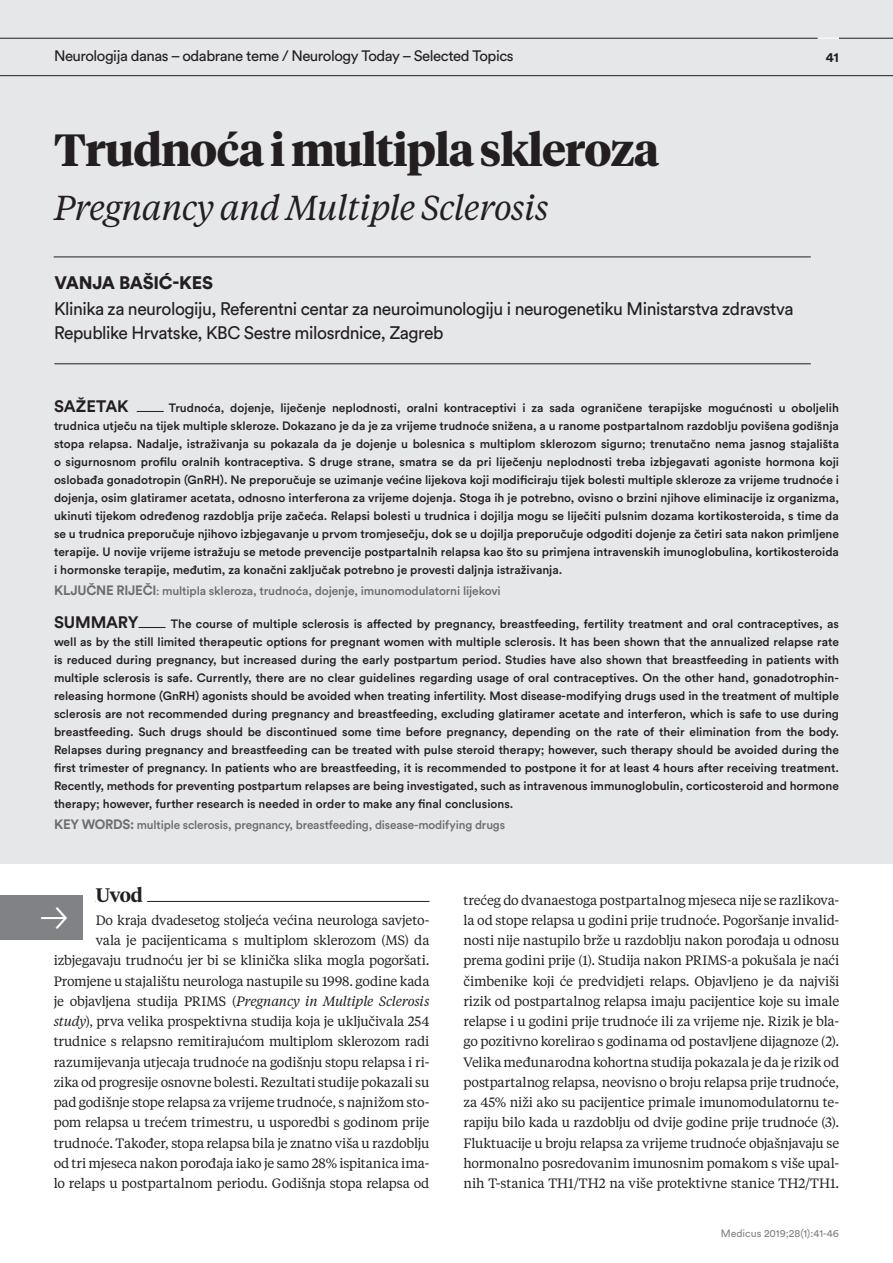
<style>
.page{position:relative;width:893px;height:1263px;background:#fff}
.page>*{position:absolute;margin:0;border:0;box-sizing:border-box;transform-origin:0 0}
.t1{font:700 45px "Tiempos Headline";letter-spacing:-.02em;color:#231f20}
.t2{font:italic 34.5px "Tiempos Headline";letter-spacing:-.02em;color:#231f20}
.t3{font:600 19.5px "Tiempos Headline";color:#231f20}
.t4{font:18px/24px "Circular Pro";letter-spacing:-.025em;color:#231f20}
.t5{font:900 18px "Circular Pro";letter-spacing:-.01em;color:#231f20}
.t6{font:700 16.5px "Circular Pro";letter-spacing:-.01em;color:#231f20}
.t7{font:15px "Circular Pro";letter-spacing:-.03em;color:#231f20}
.t8{font:13.5px/20.2px "Tiempos Headline";letter-spacing:-.015em;color:#231f20;text-align:right}
.t9{font:700 13.5px "Circular Pro";color:#231f20}
.t10{font:500 12px/18px "Circular Pro";color:#231f20;text-align:justify}
.t11{font:500 12px "Circular Pro";letter-spacing:-.01em;color:#6c6d70}
.t12{font:10.5px "Circular Pro";color:#808285}
.s1{font-weight:700;font-size:13.5px}
.s2{font-family:"Tiempos Headline";font-weight:400}
.s3{font-style:italic}
</style>
<div class="page">
<div style="left:0;top:0;width:893px;height:864px;background:#e6e7e9"></div>
<hr style="left:96px;top:901px;width:333px;height:1px;background:#231f20">
<hr style="left:96px;top:900px;width:51px;height:3px;background:#fff">
<div style="left:0;top:896px;width:83px;height:44px;background:#808285"></div>
<hr style="left:0;top:75px;width:893px;height:1px;background:#231f20">
<hr style="left:0;top:38px;width:818px;height:1px;background:#231f20">
<hr style="left:839px;top:38px;width:54px;height:1px;background:#231f20">
<svg style="left:819px;top:38px;width:20px;height:1px"></svg>
<hr style="left:54px;top:257px;width:757px;height:1px;background:#231f20">
<hr style="left:54px;top:363px;width:757px;height:1px;background:#231f20">
<svg style="left:137px;top:411px;width:27px;height:1px"></svg>
<svg style="left:139px;top:627px;width:27px;height:1px"></svg>
<p class="t7" style="left:54px;top:46px;width:461px">Neurologija danas – odabrane teme / Neurology Today – Selected Topics</p>
<h1 class="t1" style="left:54px;top:119px;width:606px">Trudnoća i multipla skleroza</h1>
<h2 class="t2" style="left:54px;top:185px;width:497px">Pregnancy and Multiple Sclerosis</h2>
<h3 class="t5" style="left:54px;top:270px;width:160px">VANJA BAŠIĆ-KES</h3>
<h3 class="t4" style="left:54px;top:296px;width:741px">Klinika za neurologiju, Referentni centar za neuroimunologiju i neurogenetiku Ministarstva zdravstva<br>Republike Hrvatske, KBC Sestre milosrdnice, Zagreb</h3>
<p class="t9" style="left:826px;top:47px;width:15px">41</p>
<h3 class="t6" style="left:54px;top:394px;width:76px">SAŽETAK</h3>
<p class="t10" style="left:54px;top:398px;width:786px;text-indent:115px">Trudnoća, dojenje, liječenje neplodnosti, oralni kontraceptivi i za sada ograničene terapijske mogućnosti u oboljelih trudnica utječu na tijek multiple skleroze. Dokazano je da je za vrijeme trudnoće snižena, a u ranome postpartalnom razdoblju povišena godišnja stopa relapsa. Nadalje, istraživanja su pokazala da je dojenje u bolesnica s multiplom sklerozom sigurno; trenutačno nema jasnog stajališta o sigurnosnom profilu oralnih kontraceptiva. S druge strane, smatra se da pri liječenju neplodnosti treba izbjegavati agoniste hormona koji oslobađa gonadotropin (GnRH). Ne preporučuje se uzimanje većine lijekova koji modificiraju tijek bolesti multiple skleroze za vrijeme trudnoće i dojenja, osim glatiramer acetata, odnosno interferona za vrijeme dojenja. Stoga ih je potrebno, ovisno o brzini njihove eliminacije iz organizma, ukinuti tijekom određenog razdoblja prije začeća. Relapsi bolesti u trudnica i dojilja mogu se liječiti pulsnim dozama kortikosteroida, s time da se u trudnica preporučuje njihovo izbjegavanje u prvom tromjesečju, dok se u dojilja preporučuje odgoditi dojenje za četiri sata nakon primljene terapije. U novije vrijeme istražuju se metode prevencije postpartalnih relapsa kao što su primjena intravenskih imunoglobulina, kortikosteroida i hormonske terapije, međutim, za konačni zaključak potrebno je provesti daljnja istraživanja.</p>
<p class="t11" style="left:54px;top:582px;width:448px"><span class="s1">KLJUČNE RIJEČI</span><span class="s2">:</span> multipla skleroza, trudnoća, dojenje, imunomodulatorni lijekovi</p>
<h3 class="t6" style="left:54px;top:610px;width:86px">SUMMARY</h3>
<p class="t10" style="left:54px;top:614px;width:786px;text-indent:117px">The course of multiple sclerosis is affected by pregnancy, breastfeeding, fertility treatment and oral contraceptives, as well as by the still limited therapeutic options for pregnant women with multiple sclerosis. It has been shown that the annualized relapse rate is reduced during pregnancy, but increased during the early postpartum period. Studies have also shown that breastfeeding in patients with multiple sclerosis is safe. Currently, there are no clear guidelines regarding usage of oral contraceptives. On the other hand, gonadotrophin&shy;releasing hormone (GnRH) agonists should be avoided when treating infertility. Most disease-modifying drugs used in the treatment of multiple sclerosis are not recommended during pregnancy and breastfeeding, excluding glatiramer acetate and interferon, which is safe to use during breastfeeding. Such drugs should be discontinued some time before pregnancy, depending on the rate of their elimination from the body.<br>Relapses during pregnancy and breastfeeding can be treated with pulse steroid therapy; however, such therapy should be avoided during the first trimester of pregnancy. In patients who are breastfeeding, it is recommended to postpone it for at least 4 hours after receiving treatment.<br>Recently, methods for preventing postpartum relapses are being investigated, such as intravenous immunoglobulin, corticosteroid and hormone therapy; however, further research is needed in order to make any final conclusions.</p>
<p class="t11" style="left:54px;top:816px;width:453px"><span class="s1">KEY WORDS:</span> multiple sclerosis, pregnancy, breastfeeding, disease-modifying drugs</p>
<h3 class="t3" style="left:96px;top:881px;width:49px">Uvod</h3>
<p class="t8" style="left:54px;top:909px;width:377px">Do kraja dvadesetog stoljeća većina neurologa savjeto-<br>vala je pacijenticama s multiplom sklerozom (MS) da izbjegavaju trudnoću jer bi se klinička slika mogla pogoršati.<br>Promjene u stajalištu neurologa nastupile su 1998. godine kada je objavljena studija PRIMS (<span class="s3">Pregnancy in Multiple Sclerosis study</span>), prva velika prospektivna studija koja je uključivala 254 trudnice s relapsno remitirajućom multiplom sklerozom radi razumijevanja utjecaja trudnoće na godišnju stopu relapsa i ri&shy;zika od progresije osnovne bolesti. Rezultati studije pokazali su pad godišnje stope relapsa za vrijeme trudnoće, s najnižom sto&shy;pom relapsa u trećem trimestru, u usporedbi s godinom prije trudnoće. Također, stopa relapsa bila je znatno viša u razdoblju od tri mjeseca nakon porođaja iako je samo 28% ispitanica ima&shy;lo relaps u postpartalnom periodu. Godišnja stopa relapsa od</p>
<p class="t8" style="left:463px;top:889px;width:377px;text-align:justify">trećeg do dvanaestoga postpartalnog mjeseca nije se razlikova&shy;la od stope relapsa u godini prije trudnoće. Pogoršanje invalid&shy;nosti nije nastupilo brže u razdoblju nakon porođaja u odnosu prema godini prije (1). Studija nakon PRIMS-a pokušala je naći čimbenike koji će predvidjeti relaps. Objavljeno je da najviši rizik od postpartalnog relapsa imaju pacijentice koje su imale relapse i u godini prije trudnoće ili za vrijeme nje. Rizik je bla&shy;go pozitivno korelirao s godinama od postavljene dijagnoze (2).<br>Velika međunarodna kohortna studija pokazala je da je rizik od postpartalnog relapsa, neovisno o broju relapsa prije trudnoće, za 45% niži ako su pacijentice primale imunomodulatornu te&shy;rapiju bilo kada u razdoblju od dvije godine prije trudnoće (3).<br>Fluktuacije u broju relapsa za vrijeme trudnoće objašnjavaju se hormonalno posredovanim imunosnim pomakom s više upal&shy;nih T-stanica TH1/TH2 na više protektivne stanice TH2/TH1.</p>
<p class="t12" style="left:721px;top:1227px;width:120px">Medicus 2019;28(1):41-46</p>
</div>
